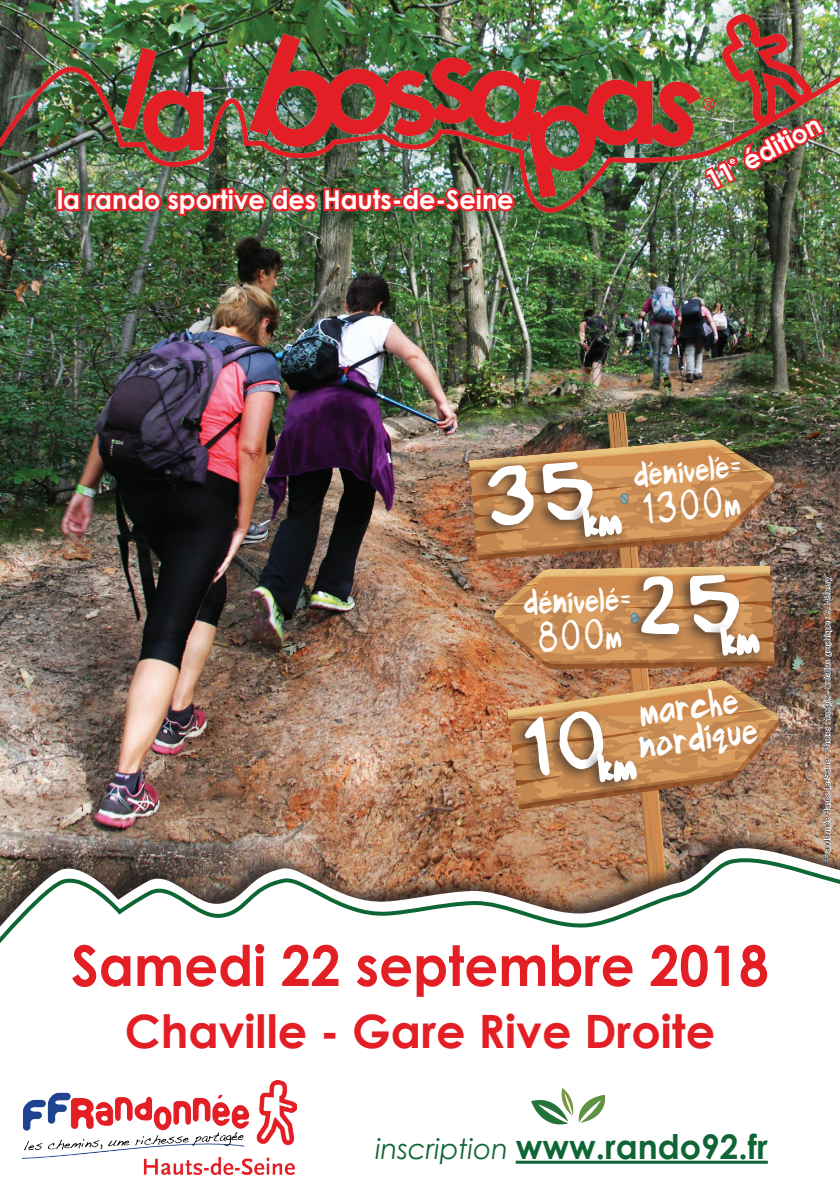
<style>
.page{position:relative;width:840px;height:1191px;background:#fff}
.page>*{position:absolute;margin:0;border:0;box-sizing:border-box;transform-origin:0 0}
.t1{font:700 56px "Century Gothic";color:#e31e25;scale:.95 1}
.t2{font:700 46px "Century Gothic";color:#e31e25}
.t3{font:40px "Smilecomix";color:#fff;scale:.75 1}
.t4{font:700 34px "Century Gothic";color:#0f6635}
.t5{font:32px/31.8px "Smilecomix";color:#fff;scale:.75 1}
.t6{font:28px "Smilecomix";color:#fff;scale:.75 1}
.t7{font:700 26px "Century Gothic";color:#fff}
.t8{font:8px "Arial";color:#231f20}
.s1{font-size:28px}
.s2{font-weight:400;font-style:italic;font-size:28px}
</style>
<div class="page">
<img style="left:0;top:248px;width:839px;height:576px">
<div style="left:0;top:0;width:839px;height:248px;background:#1c522b;opacity:.75"></div>
<img style="left:0;top:15px;width:839px;height:197px">
<div style="left:56px;top:188px;width:8px;height:23px;border:4px solid #ec2027"></div>
<img style="left:59px;top:184px;width:458px;height:52px">
<img style="left:820px;top:575px;width:12px;height:249px">
<div style="left:0;top:824px;width:839px;height:271px;background:#231f20;opacity:.75"></div>
<img style="left:0;top:840px;width:839px;height:12px">
<svg style="left:0;top:852px;width:839px;height:93px"></svg>
<div style="left:0;top:945px;width:839px;height:246px;background:#fff"></div>
<svg style="left:70px;top:941px;width:196px;height:4px"></svg>
<svg style="left:279px;top:942px;width:61px;height:3px"></svg>
<img style="left:23px;top:1080px;width:273px;height:96px">
<hr style="left:515px;top:1160px;width:252px;height:3px;background:#0f6635">
<svg style="left:531px;top:1088px;width:74px;height:36px"></svg>
<img style="left:354px;top:412px;width:430px;height:533px">
<img style="left:701px;top:116px;width:126px;height:77px">
<h3 class="t7" style="left:57px;top:180px;width:458px">la rando sportive des Hauts-de-Seine</h3>
<h3 class="t7" style="left:734px;top:145px;width:86px;rotate:-28deg">édition</h3>
<h3 class="t6" style="left:632px;top:460px;width:146px;rotate:-5deg">denivele=</h3>
<h3 class="t3" style="left:638px;top:487px;width:134px;rotate:-5deg">1300<span class="s1">m</span></h3>
<h3 class="t6" style="left:522px;top:588px;width:146px;rotate:-2deg">denivele=</h3>
<h3 class="t3" style="left:535px;top:614px;width:116px;rotate:-2deg">800<span class="s1">m</span></h3>
<h3 class="t5" style="left:632px;top:699px;width:161px;rotate:-7deg">marche nordique</h3>
<p class="t8" style="left:821px;top:873px;width:297px;rotate:-90deg">© FFrandonnée Hauts-de-Seine - Photos : freepik - Création graphique : A. Hémery</p>
<h1 class="t1" style="left:71px;top:923px;width:735px">Samedi 22 septembre 2018</h1>
<h2 class="t2" style="left:125px;top:996px;width:591px">Chaville - Gare Rive Droite</h2>
<h3 class="t4" style="left:375px;top:1121px;width:394px"><span class="s2">inscription</span> www.rando92.fr</h3>
</div>
